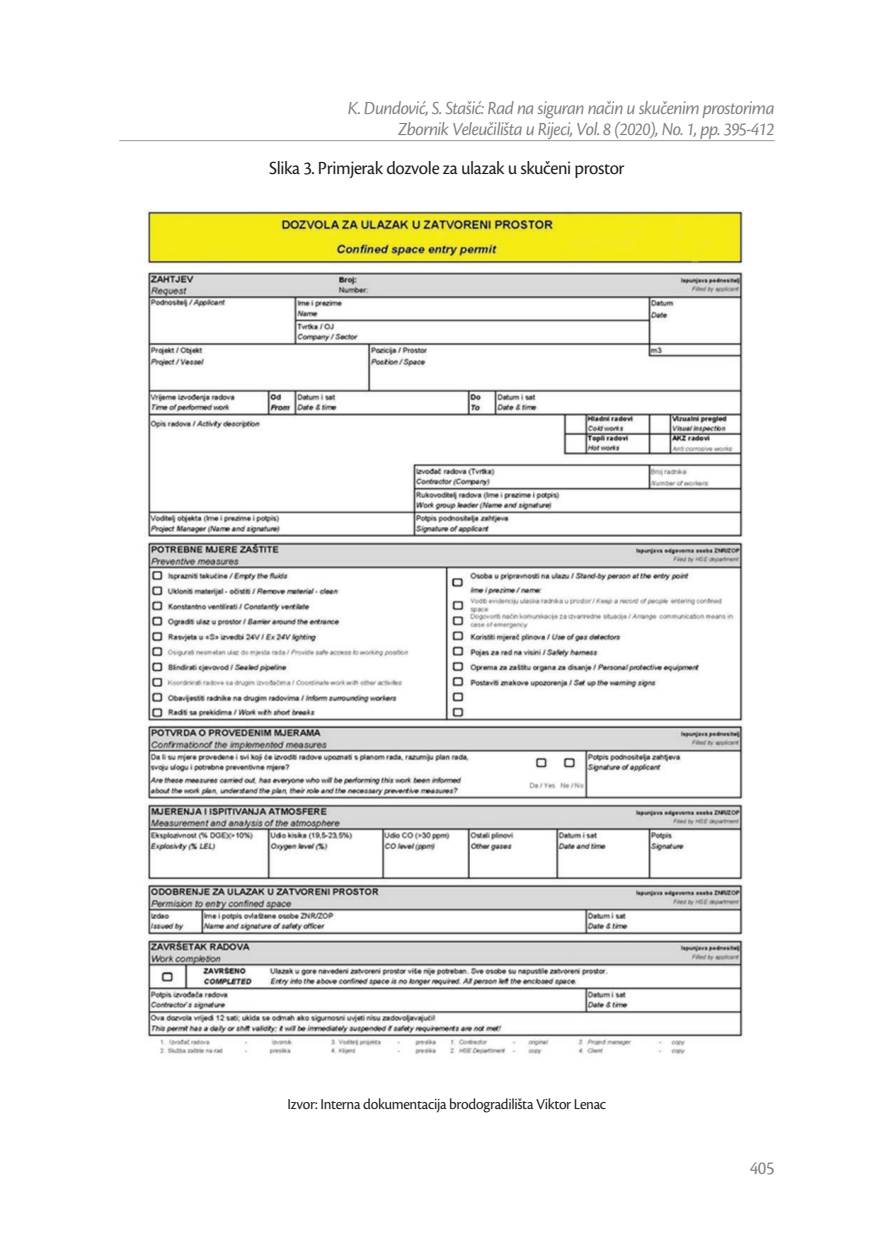
<style>
.page{position:relative;width:874px;height:1241px;background:#fff}
.page>*{position:absolute;margin:0;border:0;box-sizing:border-box;transform-origin:0 0}
.t1{font:italic 19.25px/21px "Cronos Pro";letter-spacing:-.035em;color:#808285;text-align:right;scale:.96 1}
.t2{font:19.25px "Cronos Pro";letter-spacing:-.02em;color:#231f20;scale:.96 1}
.t3{font:19.25px "Cronos Pro";color:#808285;scale:.96 1}
.Izvor{font:15.75px "Cronos Pro";letter-spacing:-.02em;color:#231f20;scale:.96 1}
</style>
<div class="page">
<hr style="left:119px;top:140px;width:655px;height:1px;background:#949698">
<img style="left:145px;top:209px;width:599px;height:846px">
<p class="t1" style="left:347px;top:98px;width:446px">K. Dundović, S. Stašić: Rad na siguran način u skučenim prostorima<br>Zbornik Veleučilišta u Rijeci, Vol. 8 (2020), No. 1, pp. 395-412</p>
<p class="t2" style="left:269px;top:157px;width:371px">Slika 3. Primjerak dozvole za ulazak u skučeni prostor</p>
<p class="Izvor" style="left:287px;top:1095px;width:333px">Izvor: Interna dokumentacija brodogradilišta Viktor Lenac</p>
<p class="t3" style="left:749px;top:1156px;width:27px">405</p>
</div>
